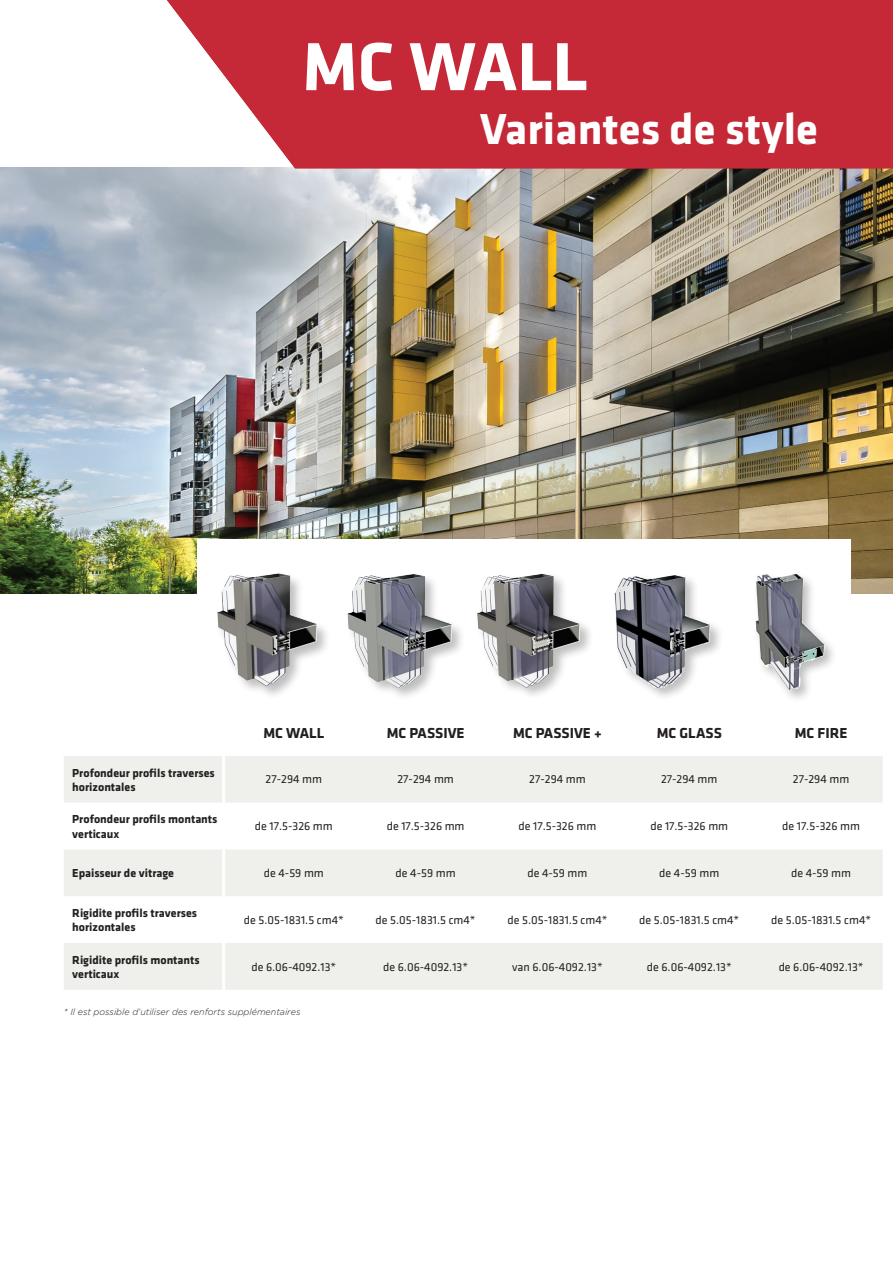
<style>
.page{position:relative;width:893px;height:1263px;background:#fff}
.page>*{position:absolute;margin:0;border:0;box-sizing:border-box;transform-origin:0 0}
.t1{font:700 70.5px "Klavika";color:#fff}
.t2{font:700 45px "Klavika";color:#fff}
.t3{font:700 15px "Klavika";color:#231f20}
.t4{font:12px "Klavika";color:#231f20}
.t5{font:700 12px/14.4px "Klavika";color:#231f20}
.titel{font:italic 300 9px "Gotham";color:#231f20}
</style>
<div class="page">
<img style="left:0;top:168px;width:893px;height:425px">
<div style="left:197px;top:539px;width:653px;height:158px;background:#fff"></div>
<div style="left:215px;top:572px;width:116px;height:128px;background:#231f20;opacity:.29"></div>
<img style="left:215px;top:572px;width:110px;height:117px">
<div style="left:346px;top:572px;width:120px;height:129px;background:#231f20;opacity:.29"></div>
<img style="left:346px;top:572px;width:108px;height:121px">
<div style="left:612px;top:572px;width:112px;height:129px;background:#231f20;opacity:.29"></div>
<img style="left:612px;top:572px;width:99px;height:118px">
<img style="left:755px;top:574px;width:78px;height:125px">
<img style="left:477px;top:573px;width:111px;height:122px">
<svg style="left:167px;top:0;width:726px;height:168px;background:#ca3c49"></svg>
<div style="left:64px;top:756px;width:819px;height:47px;background:#eff0ec"></div>
<svg style="left:64px;top:849px;width:819px;height:141px;fill:#eff0ec"></svg>
<hr style="left:222px;top:756px;width:3px;height:47px;background:#fff">
<hr style="left:222px;top:849px;width:3px;height:47px;background:#fff">
<hr style="left:222px;top:896px;width:3px;height:47px;background:#fff">
<hr style="left:222px;top:943px;width:3px;height:47px;background:#fff">
<p class="t1" style="left:302px;top:28px;width:287px">MC WALL</p>
<p class="t2" style="left:480px;top:105px;width:340px">Variantes de style</p>
<p class="t3" style="left:263px;top:725px;width:62px">MC WALL</p>
<p class="t3" style="left:387px;top:725px;width:79px">MC PASSIVE</p>
<p class="t3" style="left:513px;top:725px;width:90px">MC PASSIVE +</p>
<p class="t3" style="left:657px;top:725px;width:67px">MC GLASS</p>
<p class="t3" style="left:795px;top:725px;width:54px">MC FIRE</p>
<p class="t5" style="left:72px;top:766px;width:144px">Profondeur profils traverses horizontales</p>
<p class="t4" style="left:266px;top:773px;width:58px">27-294 mm</p>
<p class="t4" style="left:397px;top:773px;width:58px">27-294 mm</p>
<p class="t4" style="left:529px;top:773px;width:58px">27-294 mm</p>
<p class="t4" style="left:661px;top:773px;width:58px">27-294 mm</p>
<p class="t4" style="left:793px;top:773px;width:58px">27-294 mm</p>
<p class="t5" style="left:72px;top:812px;width:147px">Profondeur profils montants verticaux</p>
<p class="t4" style="left:255px;top:820px;width:79px">de 17.5-326 mm</p>
<p class="t4" style="left:387px;top:820px;width:79px">de 17.5-326 mm</p>
<p class="t4" style="left:519px;top:820px;width:79px">de 17.5-326 mm</p>
<p class="t4" style="left:650px;top:820px;width:79px">de 17.5-326 mm</p>
<p class="t4" style="left:782px;top:820px;width:79px">de 17.5-326 mm</p>
<p class="t5" style="left:72px;top:866px;width:103px">Epaisseur de vitrage</p>
<p class="t4" style="left:264px;top:867px;width:62px">de 4-59 mm</p>
<p class="t4" style="left:396px;top:867px;width:62px">de 4-59 mm</p>
<p class="t4" style="left:527px;top:867px;width:62px">de 4-59 mm</p>
<p class="t4" style="left:659px;top:867px;width:62px">de 4-59 mm</p>
<p class="t4" style="left:791px;top:867px;width:62px">de 4-59 mm</p>
<p class="t5" style="left:72px;top:906px;width:126px">Rigidite profils traverses horizontales</p>
<p class="t4" style="left:244px;top:914px;width:101px">de 5.05-1831.5 cm4*</p>
<p class="t4" style="left:376px;top:914px;width:101px">de 5.05-1831.5 cm4*</p>
<p class="t4" style="left:507px;top:914px;width:101px">de 5.05-1831.5 cm4*</p>
<p class="t4" style="left:639px;top:914px;width:101px">de 5.05-1831.5 cm4*</p>
<p class="t4" style="left:771px;top:914px;width:101px">de 5.05-1831.5 cm4*</p>
<p class="t5" style="left:72px;top:953px;width:129px">Rigidite profils montants verticaux</p>
<p class="t4" style="left:251px;top:960px;width:86px">de 6.06-4092.13*</p>
<p class="t4" style="left:383px;top:960px;width:86px">de 6.06-4092.13*</p>
<p class="t4" style="left:512px;top:960px;width:92px">van 6.06-4092.13*</p>
<p class="t4" style="left:647px;top:960px;width:86px">de 6.06-4092.13*</p>
<p class="t4" style="left:779px;top:960px;width:86px">de 6.06-4092.13*</p>
<p class="titel" style="left:64px;top:1006px;width:238px">* Il est possible d’utiliser des renforts supplémentaires</p>
</div>
